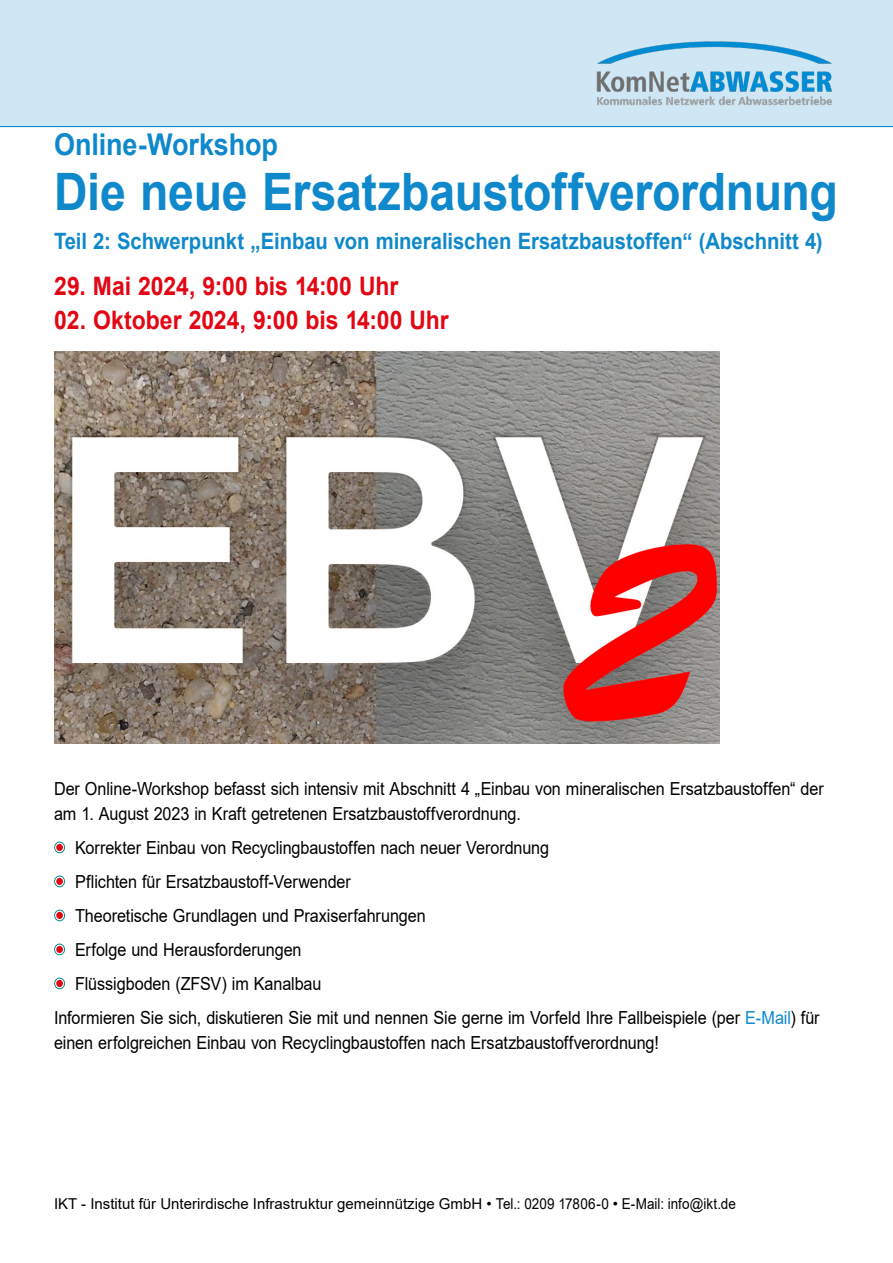
<style>
.page{position:relative;width:893px;height:1263px;background:#fff}
.page>*{position:absolute;margin:0;border:0;box-sizing:border-box;transform-origin:0 0}
.t1{font:700 51.6px "Arial";letter-spacing:-.005em;color:#0f89cb;scale:.9 1}
.t2{font:700 30px "Arial";letter-spacing:-.005em;color:#0f89cb;scale:.9 1}
.t3{font:700 25.5px "Arial";color:#e30613;scale:.9 1}
.t4{font:700 22.5px "Arial";color:#0f89cb;scale:.9 1}
.t5{font:18px/25px "Arial";letter-spacing:-.005em;color:#000;scale:.9 1}
.t6{font:15px "Arial";color:#000}
.s1{color:#0f89cb}
</style>
<div class="page">
<div style="left:0;top:0;width:893px;height:126px;background:#cfe7f4"></div>
<hr style="left:0;top:126px;width:893px;height:1px;background:#0f89cb">
<img style="left:54px;top:351px;width:665px;height:393px">
<svg style="left:54px;top:841px;width:11px;height:12px"></svg>
<svg style="left:55px;top:842px;width:9px;height:10px"></svg>
<div style="left:56px;top:844px;width:7px;height:7px;background:#e30613;border-radius:50%"></div>
<svg style="left:54px;top:875px;width:11px;height:12px"></svg>
<svg style="left:55px;top:876px;width:9px;height:10px"></svg>
<div style="left:56px;top:878px;width:7px;height:7px;background:#e30613;border-radius:50%"></div>
<svg style="left:54px;top:909px;width:11px;height:12px"></svg>
<svg style="left:55px;top:910px;width:9px;height:10px"></svg>
<div style="left:56px;top:912px;width:7px;height:7px;background:#e30613;border-radius:50%"></div>
<svg style="left:54px;top:943px;width:11px;height:12px"></svg>
<svg style="left:55px;top:944px;width:9px;height:10px"></svg>
<div style="left:56px;top:946px;width:7px;height:7px;background:#e30613;border-radius:50%"></div>
<svg style="left:54px;top:977px;width:11px;height:12px"></svg>
<svg style="left:55px;top:978px;width:9px;height:10px"></svg>
<div style="left:56px;top:980px;width:7px;height:7px;background:#e30613;border-radius:50%"></div>
<img style="left:596px;top:41px;width:236px;height:65px">
<h2 class="t2" style="left:54px;top:123px;width:250px">Online-Workshop</h2>
<h1 class="t1" style="left:54px;top:156px;width:873px">Die neue Ersatzbaustoffverordnung</h1>
<p class="t4" style="left:54px;top:225px;width:855px">Teil 2: Schwerpunkt „Einbau von mineralischen Ersatzbaustoffen“ (Abschnitt 4)</p>
<h3 class="t3" style="left:54px;top:268px;width:384px">29. Mai 2024, 9:00 bis 14:00 Uhr</h3>
<h3 class="t3" style="left:54px;top:302px;width:440px">02. Oktober 2024, 9:00 bis 14:00 Uhr</h3>
<p class="t5" style="left:54px;top:775px;width:857px">Der Online-Workshop befasst sich intensiv mit Abschnitt 4 „Einbau von mineralischen Ersatzbaustoffen“ der am 1. August 2023 in Kraft getretenen Ersatzbaustoffverordnung.</p>
<p class="t5" style="left:75px;top:834px;width:528px">Korrekter Einbau von Recyclingbaustoffen nach neuer Verordnung</p>
<p class="t5" style="left:75px;top:868px;width:308px">Pflichten für Ersatzbaustoff-Verwender</p>
<p class="t5" style="left:75px;top:902px;width:391px">Theoretische Grundlagen und Praxiserfahrungen</p>
<p class="t5" style="left:75px;top:936px;width:253px">Erfolge und Herausforderungen</p>
<p class="t5" style="left:75px;top:970px;width:275px">Flüssigboden (ZFSV) im Kanalbau</p>
<p class="t5" style="left:54px;top:1004px;width:852px">Informieren Sie sich, diskutieren Sie mit und nennen Sie gerne im Vorfeld Ihre Fallbeispiele (per <span class="s1">E-Mail</span>) für</p>
<p class="t5" style="left:54px;top:1030px;width:674px">einen erfolgreichen Einbau von Recyclingbaustoffen nach Ersatzbaustoffverordnung!</p>
<p class="t6" style="left:54px;top:1193px;width:683px">IKT - Institut für Unterirdische Infrastruktur gemeinnützige GmbH • Tel.: 0209 17806-0 • E-Mail: info@ikt.de</p>
</div>
